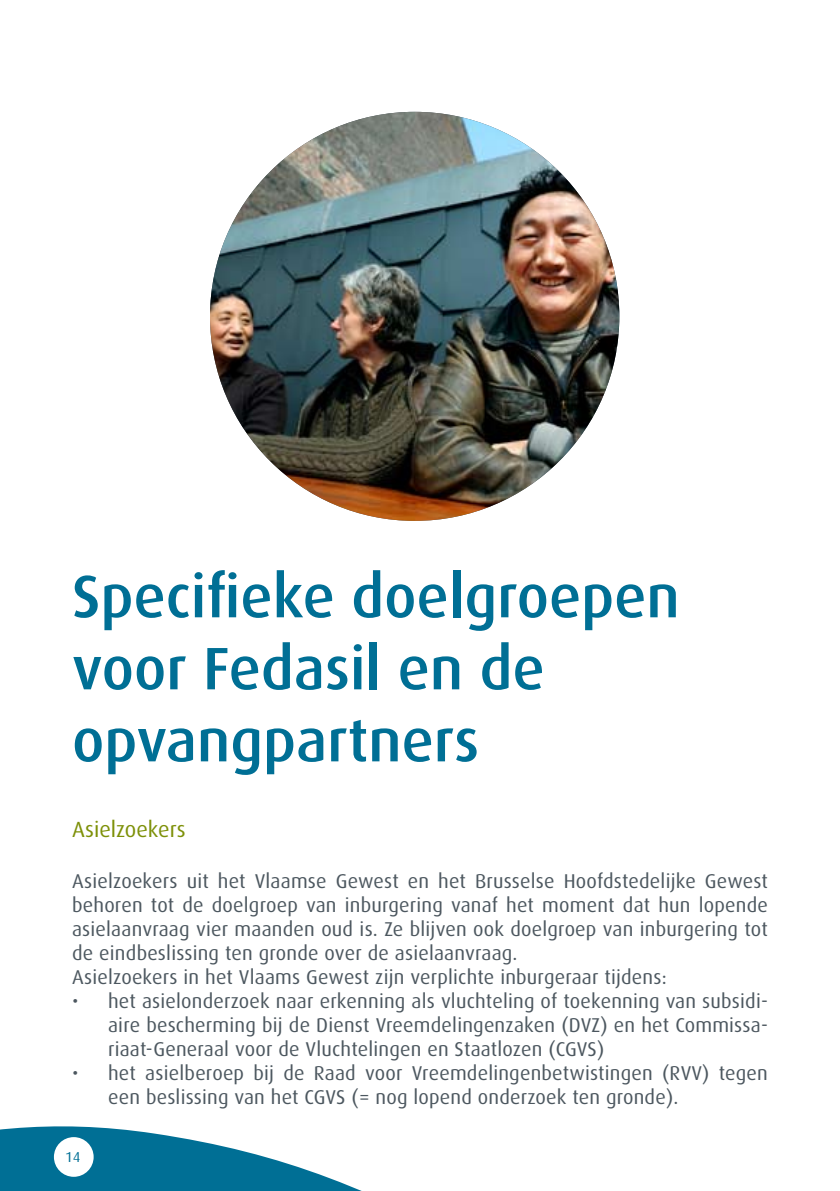
<style>
.page{position:relative;width:840px;height:1191px;background:#fff}
.page>*{position:absolute;margin:0;border:0;box-sizing:border-box;transform-origin:0 0}
.t1{font:500 60px/72px "Dax Pro";color:#006f95}
.t2{font:22px "Dax Pro";color:#7d9008}
.t3{font:20px/24px "Dax Pro";letter-spacing:.01em;color:#4c575f}
.t4{font:14.4px "Dax Pro";color:#006f95}
</style>
<div class="page">
<svg style="left:0;top:1126px;width:362px;height:65px;fill:#006f95"></svg>
<div style="left:54px;top:1137px;width:40px;height:39px;background:#fff;border-radius:50%"></div>
<img style="left:210px;top:112px;width:409px;height:409px;border-radius:204px">
<h1 class="t1" style="left:72px;top:558px;width:608px">Specifieke doelgroepen voor Fedasil en de opvangpartners</h1>
<p class="t2" style="left:72px;top:816px;width:115px">Asielzoekers</p>
<p class="t3" style="left:72px;top:869px;width:697px">Asielzoekers uit het Vlaamse Gewest en het Brusselse Hoofdstedelijke Gewest behoren tot de doelgroep van inburgering vanaf het moment dat hun lopende asielaanvraag vier maanden oud is. Ze blijven ook doelgroep van inburgering tot de eindbeslissing ten gronde over de asielaanvraag.<br>Asielzoekers in het Vlaams Gewest zijn verplichte inburgeraar tijdens:</p>
<p class="t3" style="left:108px;top:989px;width:661px;text-align:justify;text-indent:-36px">• het asielonderzoek naar erkenning als vluchteling of toekenning van subsidi&shy;aire bescherming bij de Dienst Vreemdelingenzaken (DVZ) en het Commissa&shy;riaat-Generaal voor de Vluchtelingen en Staatlozen (CGVS)</p>
<p class="t3" style="left:108px;top:1061px;width:661px;text-indent:-36px">• het asielberoep bij de Raad voor Vreemdelingenbetwistingen (RVV) tegen een beslissing van het CGVS (= nog lopend onderzoek ten gronde).</p>
<p class="t4" style="left:65px;top:1147px;width:17px">14</p>
</div>
